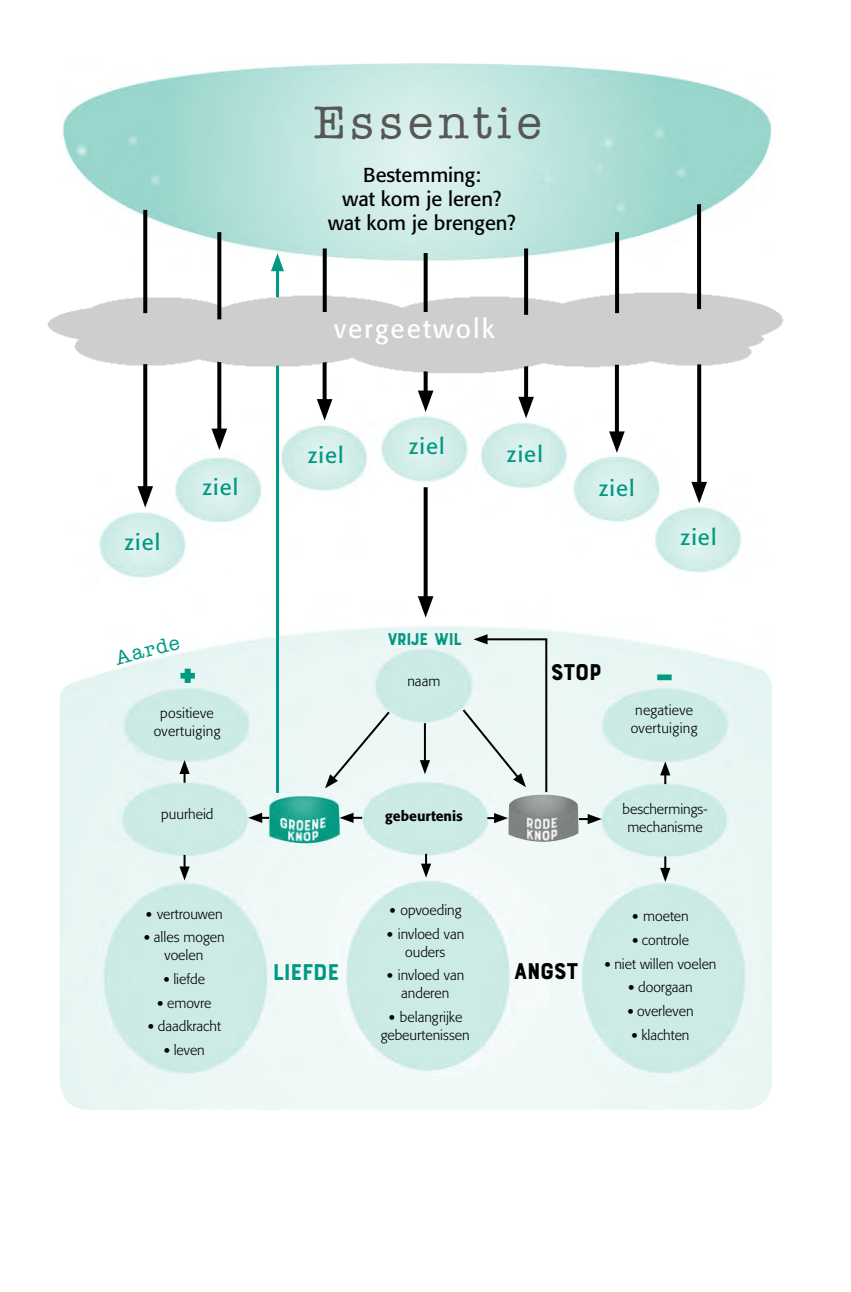
<style>
.page{position:relative;width:851px;height:1292px;background:#fff}
.page>*{position:absolute;margin:0;border:0;box-sizing:border-box;transform-origin:0 0}
.t1{font:56px "Bourton Base";color:#009982}
.t2{font:500 46px "American Typewriter Std";letter-spacing:.11em;color:#575756}
.t3{font:26px "Formata";letter-spacing:.08em;color:#fff}
.t4{font:24px "Bourton Base";letter-spacing:-.04em;color:#000}
.t5{font:24px "Bourton Base";letter-spacing:-.04em;color:#009982}
.t6{font:22px "Formata";letter-spacing:.05em;color:#009982}
.t7{font:20px/24px "Formata";color:#000;text-align:center}
.t8{font:18px "Bourton Base";letter-spacing:-.05em;color:#009982}
.t9{font:300 14px/18px "Formata";color:#000;text-align:center}
.t10{font:300 14px/18px "Formata";letter-spacing:.02em;color:#000;text-align:center}
.t11{font:500 14px "Formata";color:#000}
.s1{font-family:"Today SB";font-weight:500}
</style>
<div class="page">
<img style="left:60px;top:63px;width:711px;height:1046px">
<svg style="left:423px;top:487px;width:4px;height:109px"></svg>
<svg style="left:417px;top:596px;width:16px;height:21px"></svg>
<div style="left:325px;top:709px;width:66px;height:79px;background:#edf8f6"></div>
<div style="left:460px;top:707px;width:65px;height:80px;background:#edf8f6"></div>
<hr style="left:423px;top:723px;width:2px;height:40px;background:#000">
<svg style="left:419px;top:760px;width:11px;height:14px"></svg>
<svg style="left:659px;top:761px;width:11px;height:23px"></svg>
<svg style="left:659px;top:856px;width:11px;height:26px"></svg>
<svg style="left:179px;top:760px;width:10px;height:22px"></svg>
<svg style="left:179px;top:855px;width:10px;height:25px"></svg>
<svg style="left:339px;top:813px;width:23px;height:10px"></svg>
<svg style="left:248px;top:813px;width:21px;height:10px"></svg>
<svg style="left:578px;top:814px;width:23px;height:10px"></svg>
<svg style="left:487px;top:813px;width:21px;height:10px"></svg>
<hr style="left:545px;top:639px;width:2px;height:153px;background:#000">
<hr style="left:484px;top:638px;width:63px;height:2px;background:#000">
<svg style="left:473px;top:634px;width:14px;height:10px"></svg>
<svg style="left:420px;top:854px;width:11px;height:23px"></svg>
<img style="left:47px;top:284px;width:736px;height:95px">
<svg style="left:217px;top:363px;width:4px;height:65px"></svg>
<svg style="left:211px;top:428px;width:16px;height:22px"></svg>
<svg style="left:143px;top:364px;width:4px;height:122px"></svg>
<svg style="left:137px;top:486px;width:16px;height:22px"></svg>
<svg style="left:322px;top:363px;width:4px;height:36px"></svg>
<svg style="left:316px;top:399px;width:16px;height:21px"></svg>
<svg style="left:423px;top:373px;width:4px;height:17px"></svg>
<svg style="left:417px;top:390px;width:16px;height:22px"></svg>
<svg style="left:524px;top:367px;width:4px;height:30px"></svg>
<svg style="left:518px;top:397px;width:15px;height:21px"></svg>
<svg style="left:614px;top:365px;width:4px;height:66px"></svg>
<svg style="left:608px;top:431px;width:16px;height:22px"></svg>
<svg style="left:696px;top:364px;width:4px;height:118px"></svg>
<svg style="left:691px;top:482px;width:15px;height:21px"></svg>
<hr style="left:276px;top:266px;width:3px;height:31px;background:#009982">
<svg style="left:271px;top:253px;width:13px;height:18px"></svg>
<hr style="left:276px;top:365px;width:3px;height:428px;background:#009982">
<svg style="left:696px;top:204px;width:4px;height:105px"></svg>
<svg style="left:614px;top:232px;width:4px;height:81px"></svg>
<svg style="left:524px;top:248px;width:4px;height:67px"></svg>
<svg style="left:423px;top:253px;width:4px;height:59px"></svg>
<svg style="left:322px;top:248px;width:4px;height:64px"></svg>
<svg style="left:217px;top:232px;width:4px;height:87px"></svg>
<svg style="left:143px;top:210px;width:4px;height:103px"></svg>
<img style="left:508px;top:794px;width:70px;height:48px">
<svg style="left:756px;top:667px;width:16px;height:24px"></svg>
<svg style="left:60px;top:682px;width:15px;height:18px"></svg>
<svg style="left:113px;top:638px;width:67px;height:27px"></svg>
<h2 class="t2" style="left:313px;top:96px;width:229px">Essentie</h2>
<h3 class="t7" style="left:328px;top:163px;width:189px">Bestemming:<br>wat kom je leren? wat kom je brengen?</h3>
<h3 class="t3" style="left:334px;top:313px;width:162px">vergeetwolk</h3>
<h3 class="t6" style="left:124px;top:529px;width:37px">ziel</h3>
<h3 class="t6" style="left:202px;top:474px;width:37px">ziel</h3>
<h3 class="t6" style="left:307px;top:442px;width:37px">ziel</h3>
<h3 class="t6" style="left:408px;top:433px;width:37px">ziel</h3>
<h3 class="t6" style="left:506px;top:441px;width:37px">ziel</h3>
<h3 class="t6" style="left:598px;top:474px;width:37px">ziel</h3>
<h3 class="t6" style="left:680px;top:524px;width:37px">ziel</h3>
<p class="t8" style="left:387px;top:628px;width:76px">VRIJE WIL</p>
<h3 class="t4" style="left:550px;top:657px;width:52px">STOP</h3>
<h1 class="t1" style="left:175px;top:642px;width:24px">+</h1>
<h1 class="t1" style="left:652px;top:643px;width:24px">-</h1>
<p class="t9" style="left:407px;top:672px;width:34px">naam</p>
<p class="t10" style="left:154px;top:704px;width:68px">positieve overtuiging</p>
<p class="t10" style="left:630px;top:701px;width:68px">negatieve overtuiging</p>
<p class="t9" style="left:161px;top:805px;width:54px">puurheid</p>
<p class="t11" style="left:385px;top:807px;width:79px">gebeurtenis</p>
<p class="t9" style="left:622px;top:800px;width:86px">beschermings&shy;mechanisme</p>
<p class="t9" style="left:145px;top:905px;width:79px"><span class="s1">•</span> vertrouwen</p>
<p class="t9" style="left:143px;top:928px;width:83px"><span class="s1">•</span> alles mogen voelen</p>
<p class="t9" style="left:163px;top:970px;width:44px"><span class="s1">•</span> liefde</p>
<p class="t9" style="left:156px;top:994px;width:56px"><span class="s1">•</span> emovre</p>
<p class="t9" style="left:147px;top:1017px;width:75px"><span class="s1">•</span> daadkracht</p>
<p class="t9" style="left:163px;top:1041px;width:43px"><span class="s1">•</span> leven</p>
<p class="t9" style="left:388px;top:901px;width:74px"><span class="s1">•</span> opvoeding</p>
<p class="t9" style="left:386px;top:924px;width:80px"><span class="s1">•</span> invloed van ouders</p>
<p class="t9" style="left:386px;top:966px;width:80px"><span class="s1">•</span> invloed van anderen</p>
<p class="t9" style="left:380px;top:1008px;width:90px"><span class="s1">•</span> belangrijke gebeurtenissen</p>
<h3 class="t5" style="left:272px;top:957px;width:68px">LIEFDE</h3>
<h3 class="t4" style="left:513px;top:956px;width:66px">ANGST</h3>
<p class="t9" style="left:631px;top:907px;width:59px"><span class="s1">•</span> moeten</p>
<p class="t9" style="left:631px;top:931px;width:59px"><span class="s1">•</span> controle</p>
<p class="t9" style="left:603px;top:955px;width:114px"><span class="s1">•</span> niet willen voelen</p>
<p class="t9" style="left:627px;top:978px;width:67px"><span class="s1">•</span> doorgaan</p>
<p class="t9" style="left:626px;top:1002px;width:68px"><span class="s1">•</span> overleven</p>
<p class="t9" style="left:630px;top:1026px;width:60px"><span class="s1">•</span> klachten</p>
</div>
